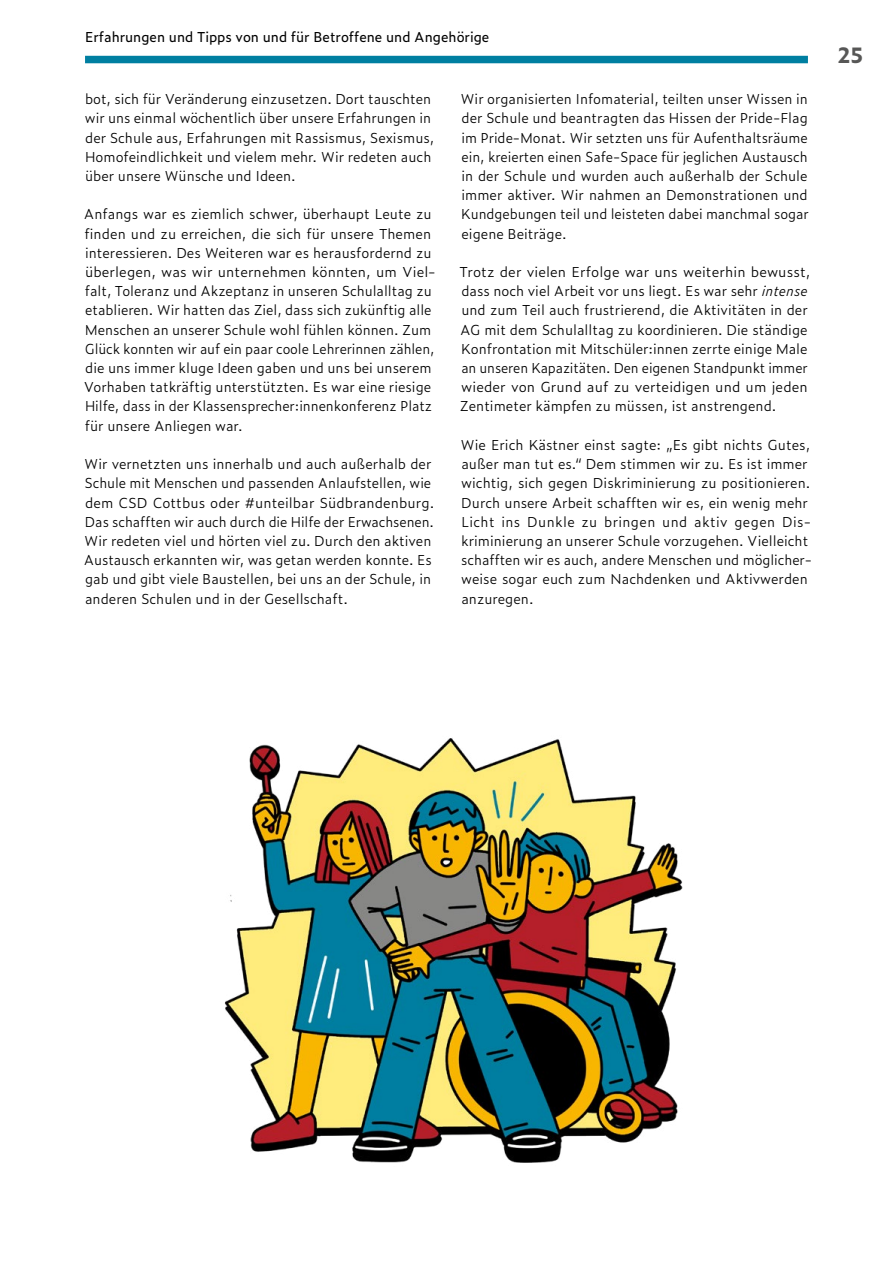
<style>
.page{position:relative;width:893px;height:1263px;background:#fff}
.page>*{position:absolute;margin:0;border:0;box-sizing:border-box;transform-origin:0 0}
.t1{font:700 21px "Zeitung Pro";color:#575756}
.Fließtext_abstand{font:300 13.8px/19.2px "Zeitung Pro";color:#000}
.t2{font:13.8px "Zeitung Pro";color:#000}
.s1{font-style:italic}
</style>
<div class="page">
<img style="left:224px;top:738px;width:459px;height:425px">
<div style="left:85px;top:56px;width:723px;height:7px;background:#007fa1"></div>
<p class="t2" style="left:85px;top:27px;width:283px">Erfahrungen und Tipps von und für BetroffeneundAngehörige</p>
<p class="Fließtext_abstand" style="left:85px;top:89px;width:351px">bot, sich für Veränderung einzusetzen. Dort tauschten wir uns einmal wöchentlich über unsere Erfahrungen in der Schule aus, Erfahrungen mit Rassismus, Sexismus, Homofeindlichkeit und vielem mehr. Wir redeten auch über unsere Wünsche und Ideen.</p>
<p class="Fließtext_abstand" style="left:84px;top:204px;width:353px">Anfangs war es ziemlich schwer, überhaupt Leute zu finden und zu erreichen, die sich für unsere Themen interessieren. Des Weiteren war es herausfordernd zu überlegen, was wir unternehmen könnten, um Viel&shy;falt, Toleranz und Akzeptanz in unseren Schulalltag zu etablieren. Wir hatten das Ziel, dass sich zukünftig alle Menschen an unserer Schule wohl fühlen können. Zum Glück konnten wir auf ein paar coole Lehrerinnen zählen, die uns immer kluge Ideen gaben und uns bei unserem Vorhaben tatkräftig unterstützten. Es war eine riesige Hilfe, dass in der Klassensprecher:innenkonferenz Platz für unsere Anliegen war.</p>
<p class="Fließtext_abstand" style="left:84px;top:454px;width:352px">Wir vernetzten uns innerhalb und auch außerhalb der Schule mit Menschen und passenden Anlaufstellen, wie dem CSD Cottbus oder #unteilbar Südbrandenburg.<br>Das schafften wir auch durch die Hilfe der Erwachsenen.<br>Wir redeten viel und hörten viel zu. Durch den aktiven Austausch erkannten wir, was getan werden konnte. Es gab und gibt viele Baustellen, bei uns an der Schule, in anderen Schulen und in der Gesellschaft.</p>
<p class="Fließtext_abstand" style="left:460px;top:89px;width:350px;text-align:justify">Wir organisierten Infomaterial, teilten unser Wissen in der Schule und beantragten das Hissen der Pride-Flag im Pride-Monat. Wir setzten uns für Aufenthaltsräume ein, kreierten einen Safe-Space für jeglichen Austausch in der Schule und wurden auch außerhalb der Schule immer aktiver. Wir nahmen an Demonstrationen und Kundgebungen teil und leisteten dabei manchmal sogar eigene Beiträge.</p>
<p class="Fließtext_abstand" style="left:459px;top:262px;width:353px">Trotz der vielen Erfolge war uns weiterhin bewusst, dass noch viel Arbeit vor uns liegt. Es war sehr <span class="s1">intense </span>und zum Teil auch frustrierend, die Aktivitäten in der AG mit dem Schulalltag zu koordinieren. Die ständige Konfrontation mit Mitschüler:innen zerrte einige Male an unseren Kapazitäten. Den eigenen Standpunkt immer wieder von Grund auf zu verteidigen und um jeden Zentimeter kämpfen zu müssen, ist anstrengend.</p>
<p class="Fließtext_abstand" style="left:460px;top:435px;width:353px">Wie Erich Kästner einst sagte: „Es gibt nichts Gutes, außer man tut es.“ Dem stimmen wir zu. Es ist immer wichtig, sich gegen Diskriminierung zu positionieren.<br>Durch unsere Arbeit schafften wir es, ein wenig mehr Licht ins Dunkle zu bringen und aktiv gegen Dis&shy;kriminierung an unserer Schule vorzugehen. Vielleicht schafften wir es auch, andere Menschen und möglicher&shy;weise sogar euch zum Nachdenken und Aktivwerden anzuregen.</p>
<h1 class="t1" style="left:838px;top:39px;width:27px">25</h1>
</div>
